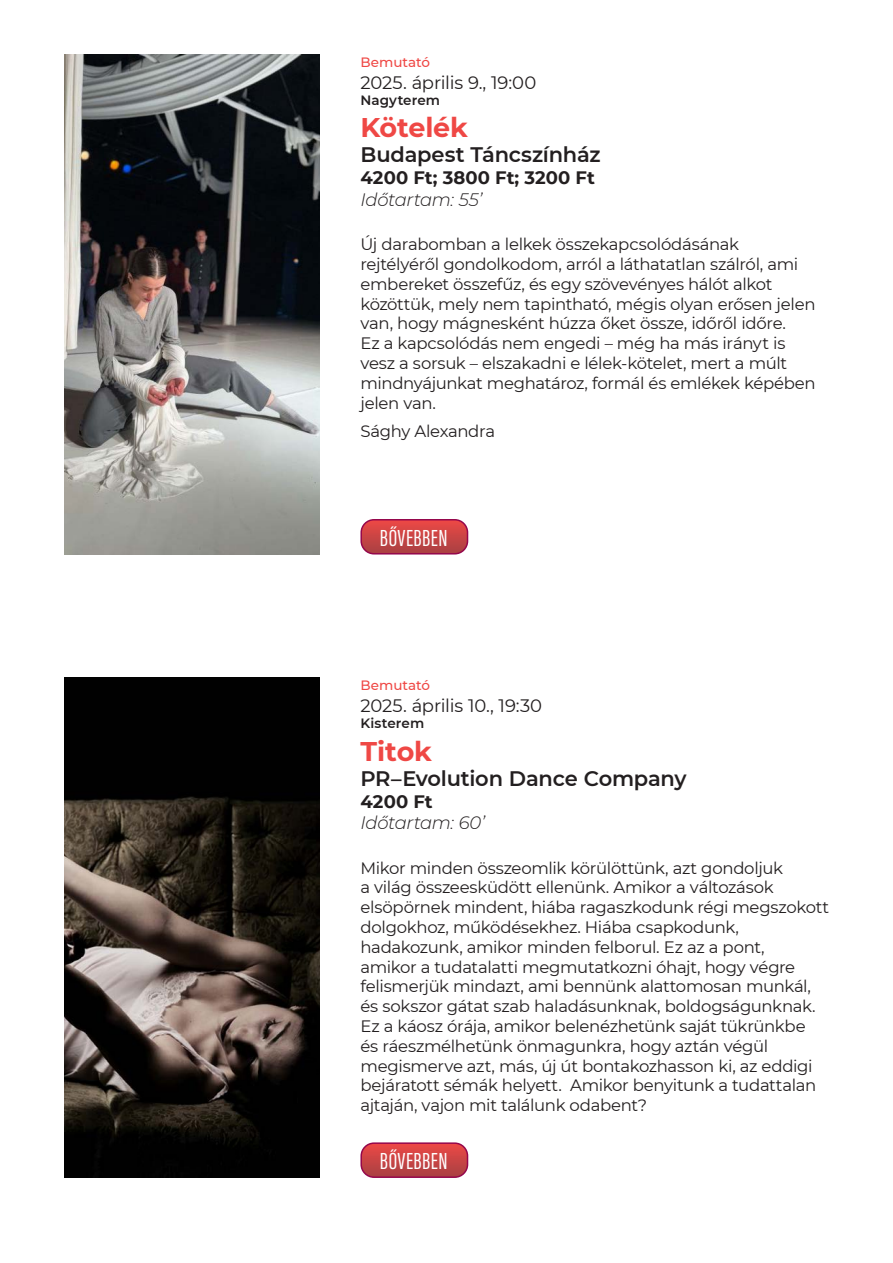
<style>
.page{position:relative;width:893px;height:1263px;background:#fff}
.page>*{position:absolute;margin:0;border:0;box-sizing:border-box;transform-origin:0 0}
.Cím{font:700 27px "Montserrat";letter-spacing:-.005em;color:#ef4845}
.t1{font:24px "Acumin Pro Extra Cond";letter-spacing:.02em;color:#fff}
.Cím-2{font:600 21px "Montserrat";letter-spacing:-.01em;color:#231f20}
.Dátum{font:18px "Montserrat";letter-spacing:-.015em;color:#231f20}
.Előadó{font:700 18px "Montserrat";letter-spacing:.005em;color:#231f20}
.hossz{font:italic 300 18px "Montserrat";letter-spacing:-.015em;color:#231f20}
.kenyér{font:16.5px/19.8px "Montserrat";letter-spacing:-.02em;color:#231f20}
.Dátum-2{font:600 13.5px "Montserrat";letter-spacing:.005em;color:#231f20}
.Dátum-3{font:500 13.5px "Montserrat";color:#ef4845}
</style>
<div class="page">
<img style="left:65px;top:54px;width:255px;height:500px">
<img style="left:65px;top:677px;width:255px;height:501px">
<svg style="left:363px;top:520px;width:104px;height:34px;background:#cb4747"></svg>
<div style="left:360px;top:519px;width:108px;height:35px;border:2px solid #95074c;border-radius:13px"></div>
<svg style="left:363px;top:1145px;width:104px;height:32px;background:#ca4646"></svg>
<div style="left:360px;top:1142px;width:108px;height:36px;border:2px solid #95074c;border-radius:13px"></div>
<p class="Dátum-3" style="left:360px;top:53px;width:71px">Bemutató</p>
<p class="Dátum" style="left:360px;top:70px;width:177px">2025. április 9., 19:00</p>
<p class="Dátum-2" style="left:360px;top:91px;width:81px">Nagyterem</p>
<p class="Cím" style="left:360px;top:108px;width:109px">Kötelék</p>
<p class="Cím-2" style="left:360px;top:140px;width:242px">Budapest Táncszínház</p>
<p class="Előadó" style="left:360px;top:165px;width:236px">4200 Ft; 3800 Ft; 3200 Ft</p>
<p class="hossz" style="left:360px;top:187px;width:123px">Időtartam: 55’</p>
<p class="kenyér" style="left:360px;top:234px;width:457px">Új darabomban a lelkek összekapcsolódásának rejtélyéről gondolkodom, arról a láthatatlan szálról, ami embereket összefűz, és egy szövevényes hálót alkot közöttük, mely nem tapintható, mégis olyan erősen jelen van, hogy mágnesként húzza őket össze, időről időre.<br>Ez a kapcsolódás nem engedi – még ha más irányt is vesz a sorsuk – elszakadni e lélek-kötelet, mert a múlt mindnyájunkat meghatároz, formál és emlékek képében jelen van.</p>
<p class="kenyér" style="left:360px;top:421px;width:136px">Sághy Alexandra</p>
<p class="t1" style="left:380px;top:523px;width:69px">BŐVEBBEN</p>
<p class="Dátum-3" style="left:360px;top:676px;width:71px">Bemutató</p>
<p class="Dátum" style="left:360px;top:693px;width:183px">2025. április 10., 19:30</p>
<p class="Dátum-2" style="left:360px;top:714px;width:65px">Kisterem</p>
<p class="Cím" style="left:360px;top:732px;width:73px">Titok</p>
<p class="Cím-2" style="left:360px;top:763px;width:328px">PR–Evolution Dance Company</p>
<p class="Előadó" style="left:360px;top:788px;width:74px">4200 Ft</p>
<p class="hossz" style="left:360px;top:810px;width:126px">Időtartam: 60’</p>
<p class="kenyér" style="left:360px;top:857px;width:470px">Mikor minden összeomlik körülöttünk, azt gondoljuk<br>a világ összeesküdött ellenünk. Amikor a változások elsöpörnek mindent, hiába ragaszkodunk régi megszokott dolgokhoz, működésekhez. Hiába csapkodunk, hadakozunk, amikor minden felborul. Ez az a pont,<br>amikor a tudatalatti megmutatkozni óhajt, hogy végre felismerjük mindazt, ami bennünk alattomosan munkál, és sokszor gátat szab haladásunknak, boldogságunknak.<br>Ez a káosz órája, amikor belenézhetünk saját tükrünkbe<br>és ráeszmélhetünk önmagunkra, hogy aztán végül megismerve azt, más, új út bontakozhasson ki, az eddigi bejáratott sémák helyett. Amikor benyitunk a tudattalan ajtaján, vajon mit találunk odabent?</p>
<p class="t1" style="left:380px;top:1146px;width:69px">BŐVEBBEN</p>
</div>
